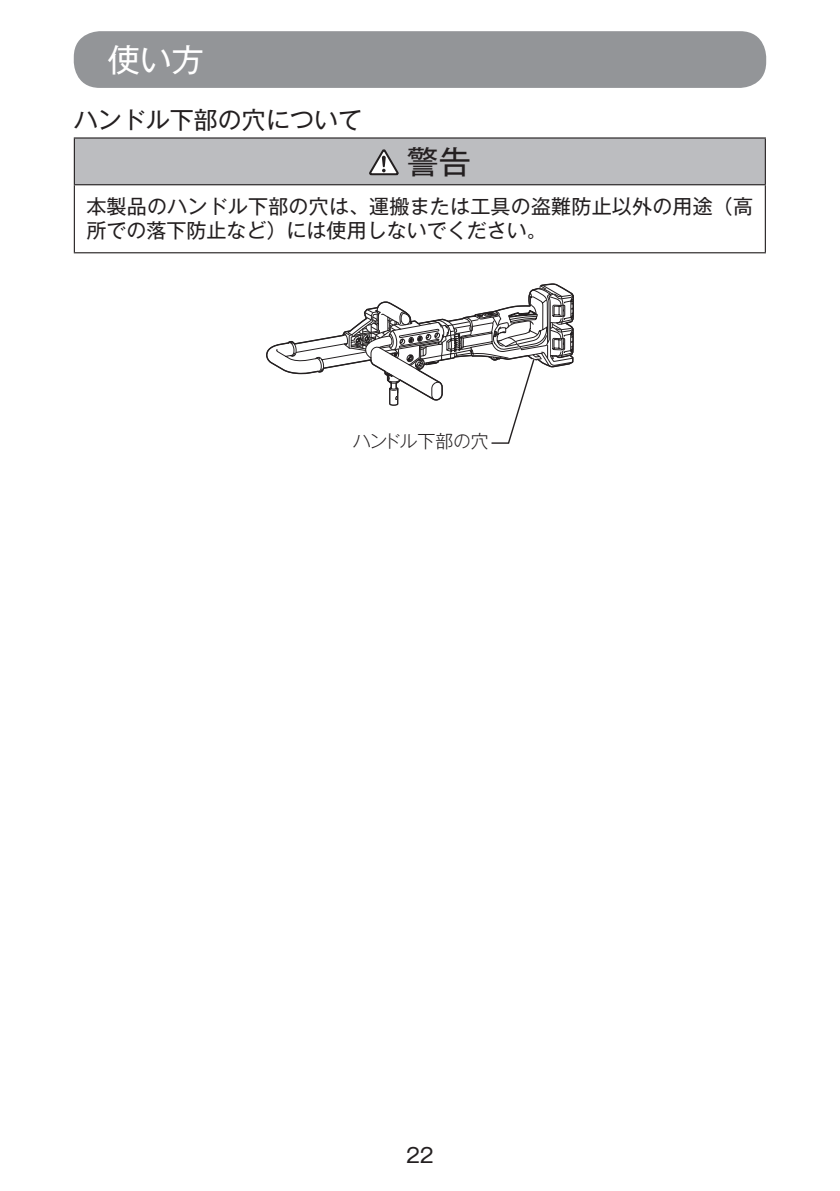
<style>
.page{position:relative;width:840px;height:1191px;background:#fff}
.page>*{position:absolute;margin:0;border:0;box-sizing:border-box;transform-origin:0 0}
.t1{font:32px "Gothic MB101 Pro";color:#fff}
.t2{font:32px "Gothic MB101 Pro";color:#231f20}
.t3{font:24px "Gothic MB101 Pro";color:#231f20}
.t4{font:20px/24px "Gothic MB101 Pro";letter-spacing:.01em;color:#231f20}
.t5{font:18px "Gothic MB101 Pro Light 90 msp RKSJ H";letter-spacing:-.02em;color:#231f20}
</style>
<div class="page">
<div style="left:74px;top:31px;width:691px;height:57px;background:#939598;border-radius:26px"></div>
<div style="left:74px;top:138px;width:690px;height:47px;background:#bcbdc0"></div>
<hr style="left:74px;top:185px;width:1px;height:67px;background:#231f20">
<hr style="left:764px;top:185px;width:1px;height:67px;background:#231f20">
<hr style="left:74px;top:137px;width:691px;height:2px;background:#231f20">
<hr style="left:74px;top:139px;width:1px;height:45px;background:#231f20">
<hr style="left:764px;top:139px;width:1px;height:45px;background:#231f20">
<hr style="left:74px;top:184px;width:691px;height:1px;background:#231f20">
<hr style="left:74px;top:252px;width:691px;height:1px;background:#231f20">
<svg style="left:369px;top:149px;width:29px;height:26px"></svg>
<svg style="left:266px;top:283px;width:307px;height:161px"></svg>
<h1 class="t1" style="left:108px;top:33px;width:97px">使い方</h1>
<p class="t3" style="left:74px;top:100px;width:289px">ハンドル下部の穴について</p>
<h1 class="t2" style="left:406px;top:135px;width:65px">警告</h1>
<p class="t4" style="left:86px;top:192px;width:668px">本製品のハンドル下部の穴は、運搬または工具の盗難防止以外の用途（高所での落下防止など）には使用しないでください。</p>
<p class="t5" style="left:352px;top:426px;width:137px">ハンドル下部の穴</p>
<p class="t4" style="left:406px;top:1140px;width:29px">22</p>
</div>
